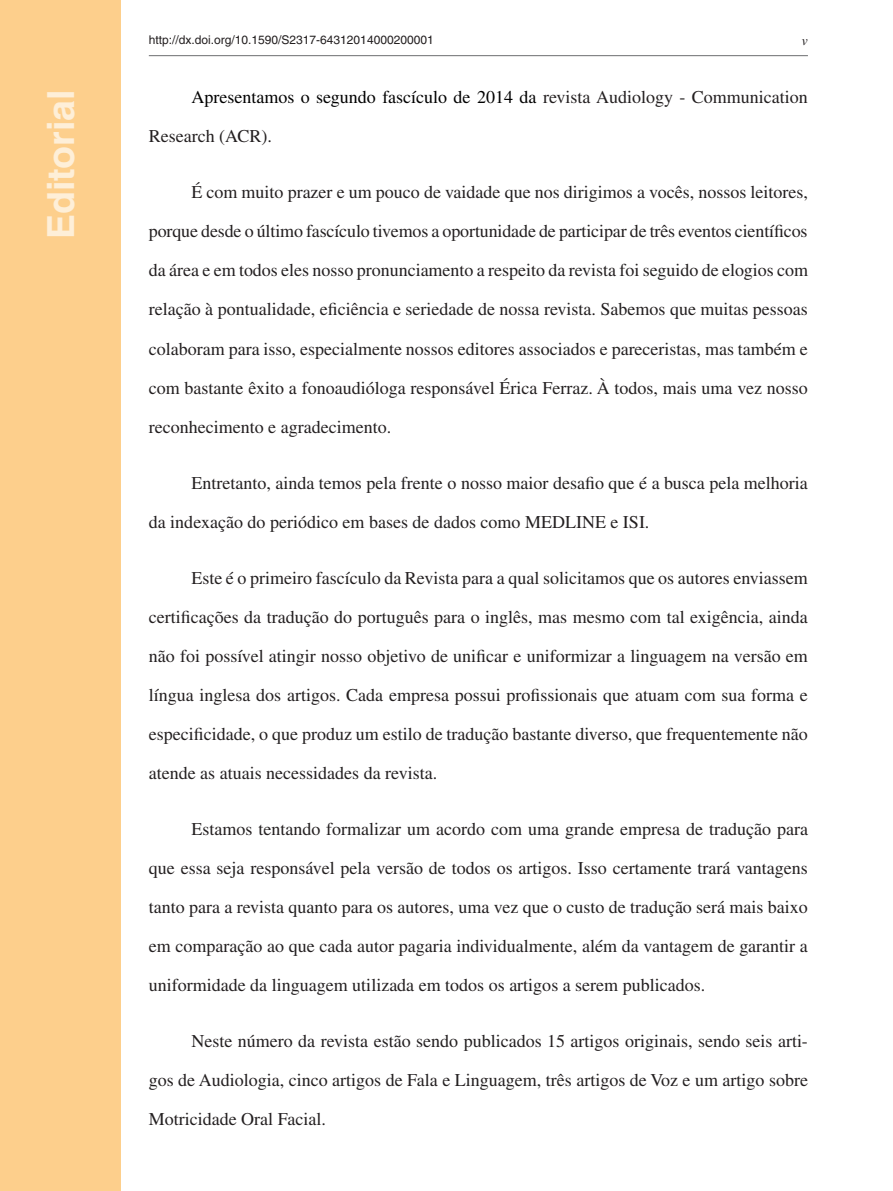
<style>
.page{position:relative;width:893px;height:1191px;background:#fff}
.page>*{position:absolute;margin:0;border:0;box-sizing:border-box;transform-origin:0 0}
.t1{font:700 37.5px "Helvetica";color:#feefd8}
.Editorial{font:18px/39px "Times";color:#231f20;text-align:justify}
.t2{font:italic 13.5px "Times";color:#231f20}
.Autores{font:12px "Helvetica";color:#231f20}
.s1{color:#000}
</style>
<div class="page">
<hr style="left:149px;top:55px;width:659px;height:1px;background:#6c6d70">
<div style="left:0;top:0;width:120px;height:1191px;background:#fdcf8c"></div>
<p class="t1" style="left:38px;top:239px;width:152px;rotate:-90deg">Editorial</p>
<p class="Autores" style="left:149px;top:33px;width:286px">http://dx.doi.org/10.1590/S2317-64312014000200001</p>
<p class="t2" style="left:802px;top:33px;width:7px">v</p>
<p class="Editorial" style="left:149px;top:78px;width:661px;text-indent:43px"><span class="s1">Apresentamos o segundo fascículo de 2014 da</span> revista Audiology - Communication<br>Research (ACR).</p>
<p class="Editorial" style="left:149px;top:173px;width:661px;text-indent:43px">É com muito prazer e um pouco de vaidade que nos dirigimos a vocês, nossos leitores, porque desde o último fascículo tivemos a oportunidade de participar de três eventos científicos da área e em todos eles nosso pronunciamento a respeito da revista foi seguido de elogios com relação à pontualidade, eficiência e seriedade de nossa revista. Sabemos que muitas pessoas colaboram para isso, especialmente nossos editores associados e pareceristas, mas também e com bastante êxito a fonoaudióloga responsável Érica Ferraz. À todos, mais uma vez nosso reconhecimento e agradecimento.</p>
<p class="Editorial" style="left:149px;top:463px;width:661px;text-indent:43px">Entretanto, ainda temos pela frente o nosso maior desafio que é a busca pela melhoria da indexação do periódico em bases de dados como MEDLINE e ISI.</p>
<p class="Editorial" style="left:149px;top:558px;width:661px;text-indent:43px">Este é o primeiro fascículo da Revista para a qual solicitamos que os autores enviassem certificações da tradução do português para o inglês, mas mesmo com tal exigência, ainda não foi possível atingir nosso objetivo de unificar e uniformizar a linguagem na versão em língua inglesa dos artigos. Cada empresa possui profissionais que atuam com sua forma e especificidade, o que produz um estilo de tradução bastante diverso, que frequentemente não atende as atuais necessidades da revista.</p>
<p class="Editorial" style="left:149px;top:809px;width:661px;text-indent:43px">Estamos tentando formalizar um acordo com uma grande empresa de tradução para que essa seja responsável pela versão de todos os artigos. Isso certamente trará vantagens tanto para a revista quanto para os autores, uma vez que o custo de tradução será mais baixo em comparação ao que cada autor pagaria individualmente, além da vantagem de garantir a uniformidade da linguagem utilizada em todos os artigos a serem publicados.</p>
<p class="Editorial" style="left:149px;top:1021px;width:661px;text-indent:43px">Neste número da revista estão sendo publicados 15 artigos originais, sendo seis arti&shy;gos de Audiologia, cinco artigos de Fala e Linguagem, três artigos de Voz e um artigo sobre Motricidade Oral Facial.</p>
</div>
